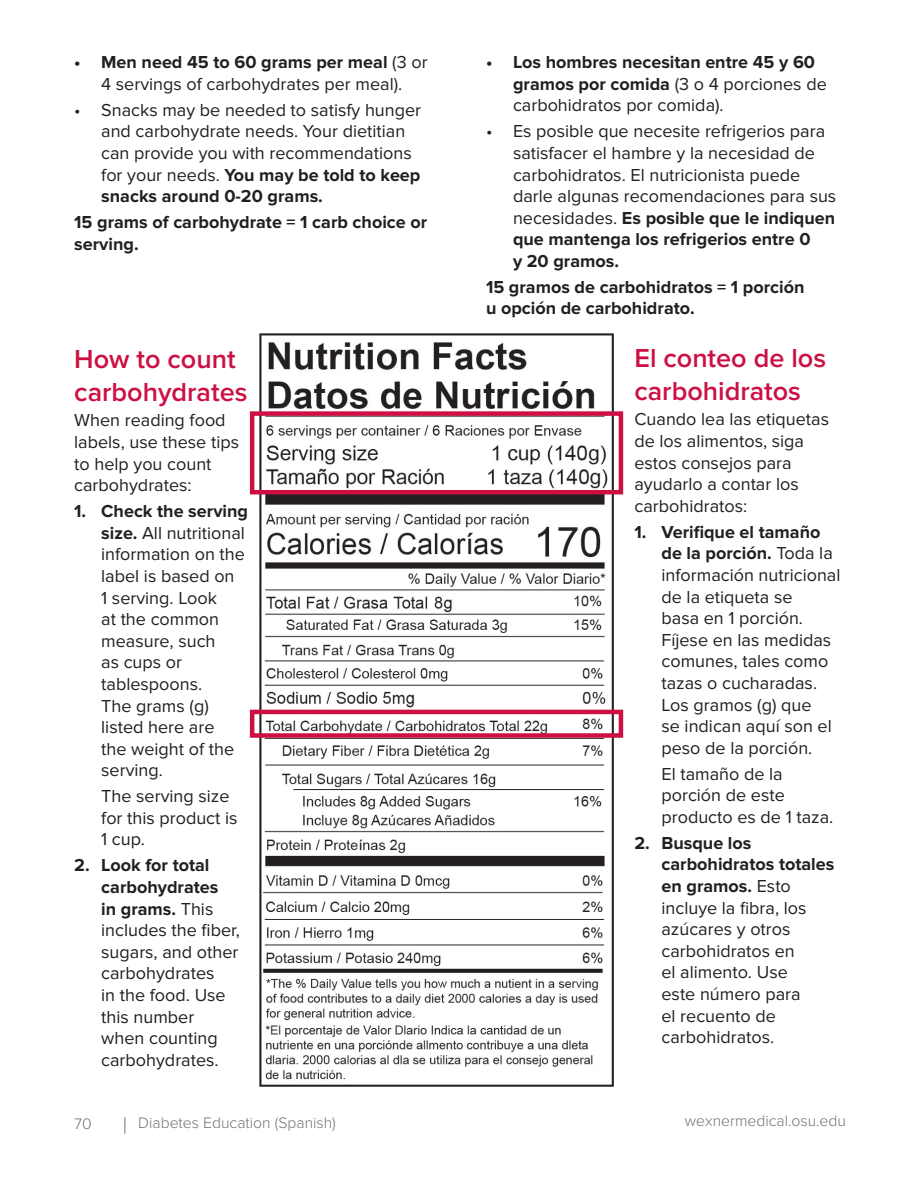
<style>
.page{position:relative;width:918px;height:1188px;background:#fff}
.page>*{position:absolute;margin:0;border:0;box-sizing:border-box;transform-origin:0 0}
.t1{font:600 27px/32.4px "Proxima Nova";color:#cd1044}
.t2{font:18px/21.6px "Proxima Nova";color:#231f20}
.t3{font:700 18px/21.6px "Proxima Nova";color:#231f20}
.t4{font:300 15.75px "Proxima Nova";color:#717271}
.s1{font-weight:700}
.s2{font-weight:400}
</style>
<div class="page">
<svg style="left:125px;top:1117px;width:1px;height:17px"></svg>
<img style="left:259px;top:334px;width:355px;height:752px">
<div style="left:250px;top:411px;width:373px;height:83px;border:4px solid #cd1044"></div>
<div style="left:250px;top:710px;width:373px;height:28px;border:4px solid #cd1044"></div>
<p class="t2" style="left:74px;top:52px;width:355px;text-align:center"><span class="s1">• Men need 45 to 60 grams per meal</span> (3 or<br>4 servings of carbohydrates per meal).</p>
<p class="t2" style="left:101px;top:99px;width:321px;text-indent:-27px">• Snacks may be needed to satisfy hunger and carbohydrate needs. Your dietitian can provide you with recommendations for your needs. <span class="s1">You may be told to keep snacks around 0-20 grams.</span></p>
<p class="t3" style="left:74px;top:212px;width:355px">15 grams of carbohydrate = 1 carb choice or serving.</p>
<h3 class="t1" style="left:74px;top:343px;width:175px">How to count carbohydrates</h3>
<p class="t2" style="left:74px;top:410px;width:166px">When reading food labels, use these tips to help you count carbohydrates:</p>
<p class="t2" style="left:101px;top:501px;width:148px;text-indent:-27px"><span class="s1">1. Check the serving size.</span> All nutritional information on the label is based on<br>1 serving. Look<br>at the common measure, such<br>as cups or tablespoons.<br>The grams (g) listed here are<br>the weight of the serving.</p>
<p class="t2" style="left:101px;top:786px;width:138px">The serving size for this product is<br>1 cup.</p>
<p class="t2" style="left:101px;top:855px;width:140px;text-indent:-27px"><span class="s1">2. Look for total carbohydrates<br>in grams.</span> This includes the fiber, sugars, and other carbohydrates<br>in the food. Use this number when counting carbohydrates.</p>
<p class="t3" style="left:513px;top:52px;width:315px;text-indent:-27px">• Los hombres necesitan entre 45 y 60 gramos por comida <span class="s2">(3 o 4 porciones de carbohidratos por comida).</span></p>
<p class="t2" style="left:513px;top:121px;width:325px;text-indent:-27px">• Es posible que necesite refrigerios para satisfacer el hambre y la necesidad de carbohidratos. El nutricionista puede darle algunas recomendaciones para sus necesidades. <span class="s1">Es posible que le indiquen que mantenga los refrigerios entre 0<br>y 20 gramos.</span></p>
<p class="t3" style="left:486px;top:276px;width:320px">15 gramos de carbohidratos = 1 porción u opción de carbohidrato.</p>
<h3 class="t1" style="left:634px;top:342px;width:193px">El conteo de los carbohidratos</h3>
<p class="t2" style="left:634px;top:409px;width:196px">Cuando lea las etiquetas de los alimentos, siga estos consejos para ayudarlo a contar los carbohidratos:</p>
<p class="t2" style="left:662px;top:521px;width:180px;text-indent:-27px"><span class="s1">1. Verifique el tamaño de la porción.</span> Toda la información nutricional de la etiqueta se<br>basa en 1 porción.<br>Fíjese en las medidas comunes, tales como tazas o cucharadas.<br>Los gramos (g) que<br>se indican aquí son el peso de la porción.</p>
<p class="t2" style="left:662px;top:763px;width:173px">El tamaño de la porción de este producto es de 1 taza.</p>
<p class="t2" style="left:662px;top:832px;width:174px;text-indent:-27px"><span class="s1">2. Busque los carbohidratos totales en gramos.</span> Esto incluye la fibra, los azúcares y otros carbohidratos en<br>el alimento. Use<br>este número para<br>el recuento de carbohidratos.</p>
<p class="t4" style="left:74px;top:1114px;width:19px">70</p>
<p class="t4" style="left:138px;top:1114px;width:199px">Diabetes Education (Spanish)</p>
<p class="t4" style="left:685px;top:1112px;width:163px">wexnermedical.osu.edu</p>
</div>
